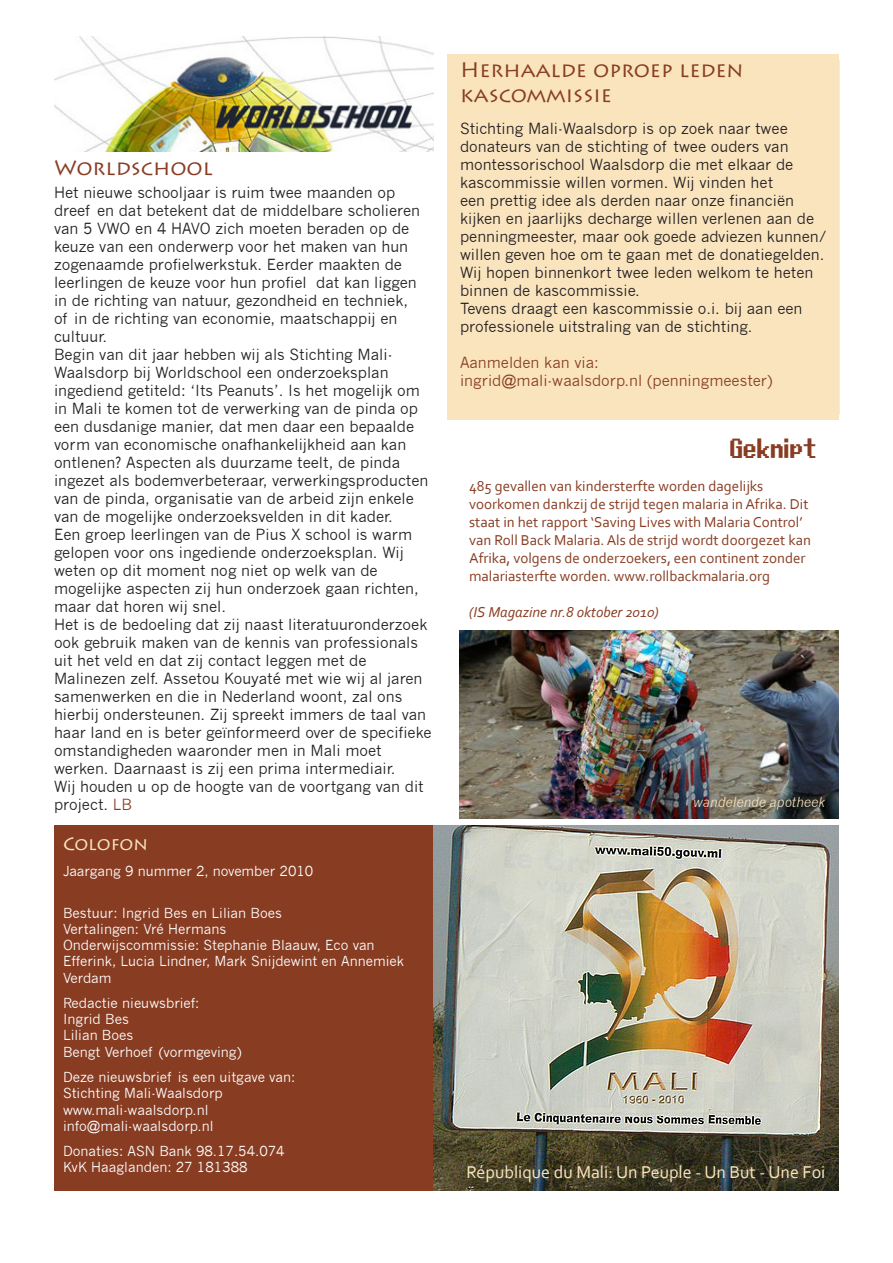
<style>
.page{position:relative;width:893px;height:1263px;background:#fff}
.page>*{position:absolute;margin:0;border:0;box-sizing:border-box;transform-origin:0 0}
.Paragraph_Style_1{font:21px/25.2px "Lithos Pro";color:#883d23}
.Paragraph_Style_1-2{font:21px "Studio Manager Big Font";color:#883d23}
.Paragraph_Style_1-3{font:18px "Corbel";color:#f9e4be}
.t1{font:18px "Lithos Pro";letter-spacing:-.01em;color:#f9e4be}
.Paragraph_Style_1-4{font:15px/18px "News Gothic";color:#231f20}
.Paragraph_Style_1-5{font:15px/18px "Corbel";color:#883d23}
.Paragraph_Style_1-6{font:15px "News Gothic";color:#883d23}
.Paragraph_Style_1-7{font:italic 15px "Corbel";color:#883d23}
.t2{font:13.5px/16.2px "News Gothic";color:#fff}
.Paragraph_Style_1-8{font:italic 13.5px "News Gothic";color:#f9e4be}
.s1{color:#883d23}
</style>
<div class="page">
<div style="left:447px;top:54px;width:392px;height:366px;background:#f9e4be"></div>
<div style="left:54px;top:825px;width:380px;height:366px;background:#883d23"></div>
<img style="left:54px;top:36px;width:380px;height:116px">
<img style="left:434px;top:826px;width:405px;height:365px">
<img style="left:459px;top:630px;width:380px;height:189px">
<p class="Paragraph_Style_1" style="left:54px;top:156px;width:160px">Worldschool</p>
<p class="Paragraph_Style_1-4" style="left:54px;top:184px;width:368px">Het nieuwe schooljaar is ruim twee maanden op dreef en dat betekent dat de middelbare scholieren van 5 VWO en 4 HAVO zich moeten beraden op de keuze van een onderwerp voor het maken van hun zogenaamde profielwerkstuk. Eerder maakten de leerlingen de keuze voor hun profiel dat kan liggen in de richting van natuur, gezondheid en techniek, of in de richting van economie, maatschappij en cultuur.</p>
<p class="Paragraph_Style_1-4" style="left:54px;top:346px;width:376px">Begin van dit jaar hebben wij als Stichting Mali-Waalsdorp bij Worldschool een onderzoeksplan ingediend getiteld: ‘Its Peanuts’. Is het mogelijk om in Mali te komen tot de verwerking van de pinda op een dusdanige manier, dat men daar een bepaalde vorm van economische onafhankelijkheid aan kan ontlenen? Aspecten als duurzame teelt, de pinda ingezet als bodemverbeteraar, verwerkingsproducten van de pinda, organisatie van de arbeid zijn enkele van de mogelijke onderzoeksvelden in dit kader.<br>Een groep leerlingen van de Pius X school is warm gelopen voor ons ingediende onderzoeksplan. Wij weten op dit moment nog niet op welk van de mogelijke aspecten zij hun onderzoek gaan richten, maar dat horen wij snel.</p>
<p class="Paragraph_Style_1-4" style="left:54px;top:616px;width:379px">Het is de bedoeling dat zij naast literatuuronderzoek ook gebruik maken van de kennis van professionals uit het veld en dat zij contact leggen met de Malinezen zelf. Assetou Kouyaté met wie wij al jaren samenwerken en die in Nederland woont, zal ons hierbij ondersteunen. Zij spreekt immers de taal van haar land en is beter geïnformeerd over de specifieke omstandigheden waaronder men in Mali moet werken. Daarnaast is zij een prima intermediair.</p>
<p class="Paragraph_Style_1-4" style="left:54px;top:778px;width:371px">Wij houden u op de hoogte van de voortgang van dit project. <span class="s1">LB</span></p>
<p class="t1" style="left:63px;top:834px;width:86px">Colofon</p>
<p class="t2" style="left:63px;top:863px;width:252px">Jaargang 9 nummer 2, november 2010</p>
<p class="t2" style="left:63px;top:905px;width:220px">Bestuur: Ingrid Bes en Lilian Boes</p>
<p class="t2" style="left:63px;top:921px;width:165px">Vertalingen: Vré Hermans</p>
<p class="t2" style="left:63px;top:937px;width:343px">Onderwijscommissie: Stephanie Blaauw, Eco van<br>Efferink, Lucia Lindner, Mark Snijdewint en Annemiek<br>Verdam</p>
<p class="t2" style="left:63px;top:995px;width:138px">Redactie nieuwsbrief:</p>
<p class="t2" style="left:63px;top:1011px;width:67px">Ingrid Bes</p>
<p class="t2" style="left:63px;top:1027px;width:72px">Lilian Boes</p>
<p class="t2" style="left:63px;top:1044px;width:180px">Bengt Verhoef (vormgeving)</p>
<p class="t2" style="left:63px;top:1069px;width:234px">Deze nieuwsbrief is een uitgave van:</p>
<p class="t2" style="left:63px;top:1085px;width:161px">Stichting Mali-Waalsdorp</p>
<p class="t2" style="left:63px;top:1101px;width:147px">www.mali-waalsdorp.nl</p>
<p class="t2" style="left:63px;top:1118px;width:152px">info@mali-waalsdorp.nl</p>
<p class="t2" style="left:63px;top:1143px;width:223px">Donaties: ASN Bank 98.17.54.074</p>
<p class="t2" style="left:63px;top:1159px;width:186px">KvK Haaglanden: 27 181388</p>
<p class="Paragraph_Style_1" style="left:460px;top:57px;width:285px">Herhaalde oproep leden kascommissie</p>
<p class="Paragraph_Style_1-4" style="left:460px;top:119px;width:368px">Stichting Mali-Waalsdorp is op zoek naar twee donateurs van de stichting of twee ouders van montessorischool Waalsdorp die met elkaar de kascommissie willen vormen. Wij vinden het<br>een prettig idee als derden naar onze financiën kijken en jaarlijks decharge willen verlenen aan de penningmeester, maar ook goede adviezen kunnen/ willen geven hoe om te gaan met de donatiegelden.</p>
<p class="Paragraph_Style_1-4" style="left:460px;top:263px;width:355px">Wij hopen binnenkort twee leden welkom te heten binnen de kascommissie.</p>
<p class="Paragraph_Style_1-4" style="left:460px;top:299px;width:344px">Tevens draagt een kascommissie o.i. bij aan een professionele uitstraling van de stichting.</p>
<p class="Paragraph_Style_1-6" style="left:460px;top:354px;width:140px">Aanmelden kan via:</p>
<p class="Paragraph_Style_1-6" style="left:460px;top:372px;width:314px">ingrid@mali-waalsdorp.nl (penningmeester)</p>
<p class="Paragraph_Style_1-2" style="left:730px;top:438px;width:89px">Geknipt</p>
<p class="Paragraph_Style_1-5" style="left:469px;top:476px;width:343px">485 gevallen van kindersterfte worden dagelijks voorkomen dankzij de strijd tegen malaria in Afrika. Dit staat in het rapport ‘Saving Lives with Malaria Control’ van Roll Back Malaria. Als de strijd wordt doorgezet kan Afrika, volgens de onderzoekers, een continent zonder malariasterfte worden. www.rollbackmalaria.org</p>
<p class="Paragraph_Style_1-7" style="left:469px;top:602px;width:191px">(IS Magazine nr.8 oktober 2010)</p>
<p class="Paragraph_Style_1-8" style="left:693px;top:795px;width:133px">wandelende apotheek</p>
<p class="Paragraph_Style_1-3" style="left:466px;top:1161px;width:361px">République du Mali: Un Peuple - Un But - Une Foi</p>
</div>
